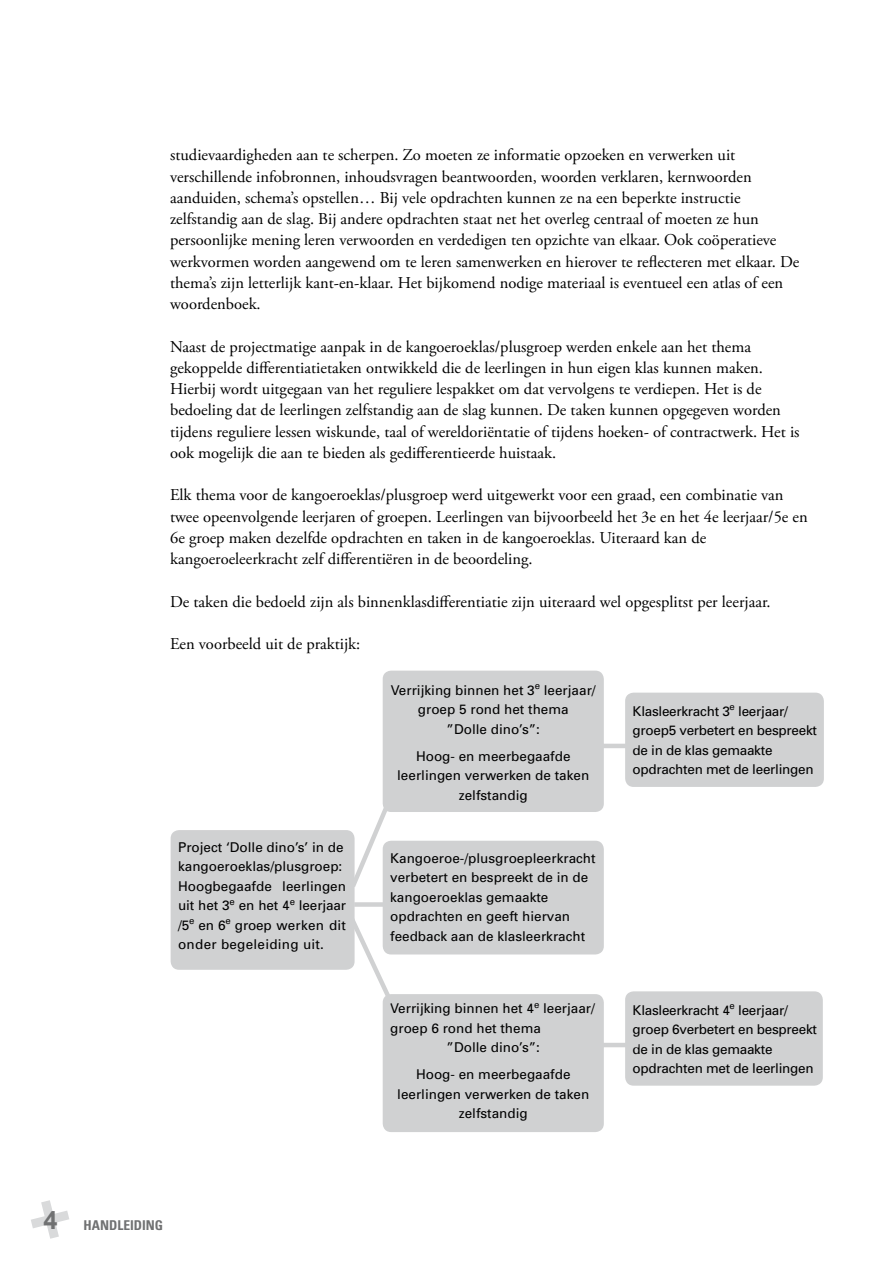
<style>
.page{position:relative;width:893px;height:1263px;background:#fff}
.page>*{position:absolute;margin:0;border:0;box-sizing:border-box;transform-origin:0 0}
.t1{font:16.5px/21.3px "Adobe Garamond Pro";color:#000}
.t2{font:13.5px/19.5px "Univers";color:#000;text-align:center}
.t3{font:13.5px/19.5px "Univers";letter-spacing:-.02em;color:#000}
.t4{font:700 condensed 13.5px "Univers";color:#707172}
.s1{font-family:"Arial";font-stretch:normal;font-size:25.5px}
</style>
<div class="page">
<svg style="left:31px;top:1200px;width:38px;height:39px"></svg>
<div style="left:171px;top:830px;width:184px;height:140px;background:#d0d1d2;border-radius:9px"></div>
<div style="left:383px;top:671px;width:221px;height:141px;background:#d0d1d2;border-radius:9px"></div>
<div style="left:383px;top:841px;width:221px;height:113px;background:#d0d1d2;border-radius:9px"></div>
<div style="left:383px;top:994px;width:221px;height:138px;background:#d0d1d2;border-radius:9px"></div>
<div style="left:625px;top:693px;width:199px;height:94px;background:#d0d1d2;border-radius:9px"></div>
<div style="left:625px;top:991px;width:198px;height:95px;background:#d0d1d2;border-radius:9px"></div>
<svg style="left:348px;top:801px;width:44px;height:91px"></svg>
<div style="left:354px;top:902px;width:37px;height:5px;background:#d0d1d2"></div>
<hr style="left:583px;top:744px;width:55px;height:4px;background:#d0d1d2">
<hr style="left:583px;top:1043px;width:55px;height:4px;background:#d0d1d2">
<svg style="left:346px;top:912px;width:51px;height:97px"></svg>
<p class="t1" style="left:170px;top:145px;width:631px">studievaardigheden aan te scherpen. Zo moeten ze informatie opzoeken en verwerken uit verschillende infobronnen, inhoudsvragen beantwoorden, woorden verklaren, kernwoorden aanduiden, schema’s opstellen… Bij vele opdrachten kunnen ze na een beperkte instructie zelfstandig aan de slag. Bij andere opdrachten staat net het overleg centraal of moeten ze hun persoonlijke mening leren verwoorden en verdedigen ten opzichte van elkaar. Ook coöperatieve werkvormen worden aangewend om te leren samenwerken en hierover te reflecteren met elkaar. De thema’s zijn letterlijk kant-en-klaar. Het bijkomend nodige materiaal is eventueel een atlas of een woordenboek.</p>
<p class="t1" style="left:170px;top:336px;width:631px">Naast de projectmatige aanpak in de kangoeroeklas/plusgroep werden enkele aan het thema gekoppelde differentiatietaken ontwikkeld die de leerlingen in hun eigen klas kunnen maken.<br>Hierbij wordt uitgegaan van het reguliere lespakket om dat vervolgens te verdiepen. Het is de bedoeling dat de leerlingen zelfstandig aan de slag kunnen. De taken kunnen opgegeven worden tijdens reguliere lessen wiskunde, taal of wereldoriëntatie of tijdens hoeken- of contractwerk. Het is ook mogelijk die aan te bieden als gedifferentieerde huistaak.</p>
<p class="t1" style="left:170px;top:485px;width:639px">Elk thema voor de kangoeroeklas/plusgroep werd uitgewerkt voor een graad, een combinatie van twee opeenvolgende leerjaren of groepen. Leerlingen van bijvoorbeeld het 3e en het 4e leerjaar/5e en 6e groep maken dezelfde opdrachten en taken in de kangoeroeklas. Uiteraard kan de kangoeroeleerkracht zelf differentiëren in de beoordeling.</p>
<p class="t1" style="left:170px;top:591px;width:602px">De taken die bedoeld zijn als binnenklasdifferentiatie zijn uiteraard wel opgesplitst per leerjaar.</p>
<p class="t1" style="left:170px;top:634px;width:192px">Een voorbeeld uit de praktijk:</p>
<p class="t2" style="left:178px;top:837px;width:169px;text-align:left">Project ‘Dolle dino’s’ in de kangoeroeklas/plusgroep:<br>Hoogbegaafde leerlingen uit het 3<sup>e</sup> en het 4<sup>e</sup> leerjaar /5<sup>e</sup> en 6<sup>e</sup> groep werken dit onder begeleiding uit.</p>
<p class="t4" style="left:43px;top:1217px;width:50px"><span class="s1">4</span> HAN</p>
<p class="t4" style="left:109px;top:1217px;width:56px">DLEIDING</p>
<p class="t2" style="left:391px;top:680px;width:206px">Verrijking binnen het 3<sup>e</sup> leerjaar/ groep 5 rond het thema<br>”Dolle dino’s”:</p>
<p class="t2" style="left:397px;top:746px;width:194px">Hoog- en meerbegaafde leerlingen verwerken de taken zelfstandig</p>
<p class="t2" style="left:390px;top:848px;width:207px;text-align:left">Kangoeroe-/plusgroepleerkracht verbetert en bespreekt de in de kangoeroeklas gemaakte opdrachten en geeft hiervan feedback aan de klasleerkracht</p>
<p class="t2" style="left:390px;top:998px;width:206px">Verrijking binnen het 4<sup>e</sup> leerjaar/</p>
<p class="t2" style="left:390px;top:1018px;width:152px">groep 6 rond het thema</p>
<p class="t2" style="left:446px;top:1037px;width:95px">”Dolle dino’s”:</p>
<p class="t2" style="left:397px;top:1064px;width:194px">Hoog- en meerbegaafde leerlingen verwerken de taken zelfstandig</p>
<p class="t3" style="left:633px;top:701px;width:186px">Klasleerkracht 3<sup>e</sup> leerjaar/ groep5 verbetert en bespreekt de in de klas gemaakte opdrachten met de leerlingen</p>
<p class="t3" style="left:633px;top:1000px;width:186px">Klasleerkracht 4<sup>e</sup> leerjaar/ groep 6verbetert en bespreekt de in de klas gemaakte opdrachten met de leerlingen</p>
</div>
